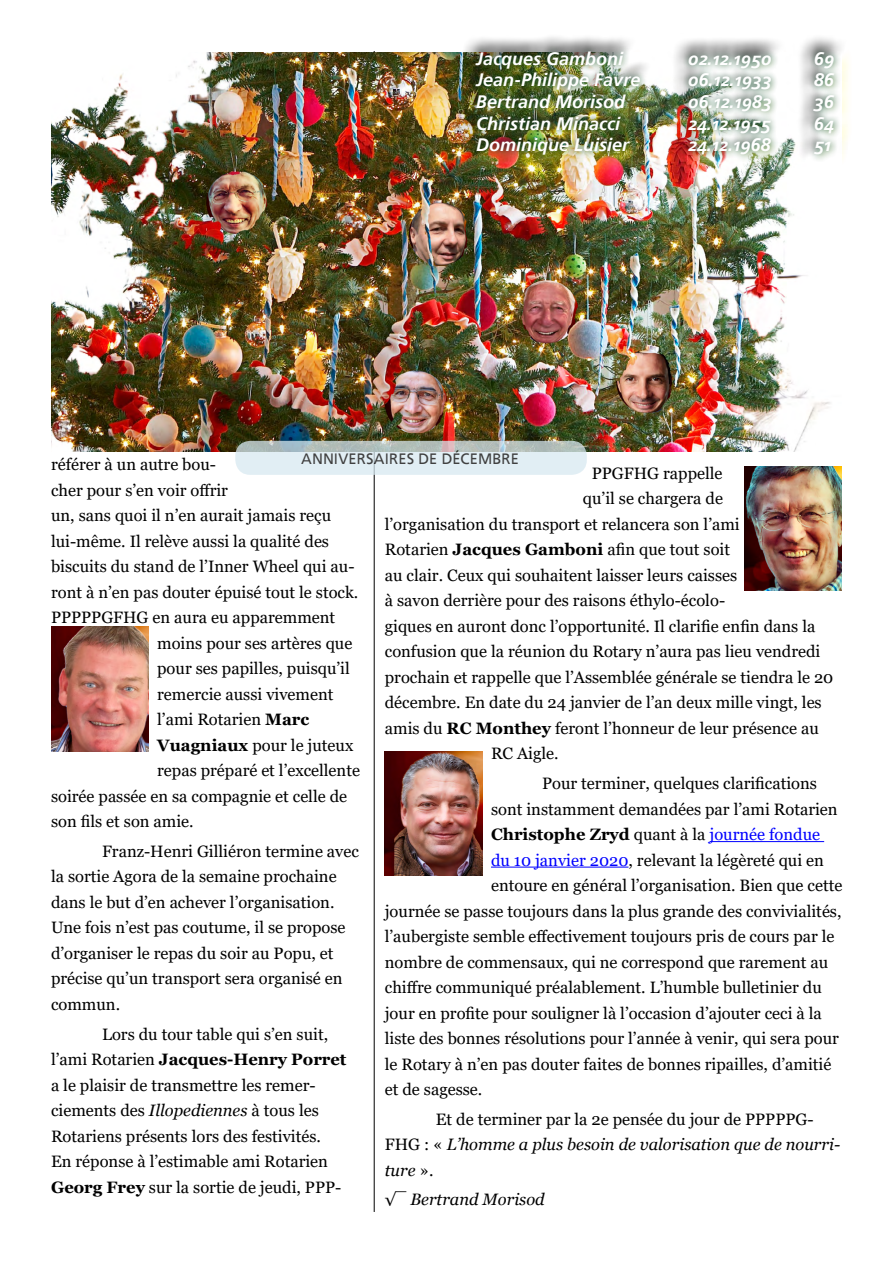
<style>
.page{position:relative;width:893px;height:1263px;background:#fff}
.page>*{position:absolute;margin:0;border:0;box-sizing:border-box;transform-origin:0 0}
.t1{font:italic 700 18px "Frutiger Linotype";color:#fff}
.t2{font:16.5px/25.5px "Georgia";color:#000}
.t3{font:italic 16.5px/25.5px "Georgia";color:#000}
.t4{font:700 16.5px "Georgia";color:#000}
.t5{font:15px "Frutiger Linotype";letter-spacing:.005em;color:#000}
.s1{font-weight:700}
.s2{font-style:italic}
.s3{font-weight:400}
.s4{font-weight:400;color:#00f}
.s5{color:#00f}
.s6{font-style:normal}
</style>
<div class="page">
<hr style="left:374px;top:51px;width:1px;height:1161px;background:#000">
<hr style="left:710px;top:841px;width:114px;height:1px;background:#00f">
<hr style="left:491px;top:867px;width:137px;height:1px;background:#00f">
<img style="left:51px;top:52px;width:780px;height:400px">
<div style="left:464px;top:43px;width:389px;height:131px;background:#fff200;opacity:.75"></div>
<img style="left:458px;top:37px;width:389px;height:127px">
<img style="left:51px;top:626px;width:98px;height:125px">
<img style="left:744px;top:466px;width:98px;height:125px">
<img style="left:385px;top:751px;width:97px;height:125px">
<svg style="left:235px;top:441px;width:352px;height:34px;background:#d2dee1"></svg>
<p class="t1" style="left:476px;top:47px;width:149px">Jacques Gamboni</p>
<p class="t1" style="left:688px;top:47px;width:85px">02.12.1950</p>
<p class="t1" style="left:814px;top:47px;width:22px">69</p>
<p class="t1" style="left:476px;top:69px;width:166px">Jean-Philippe Favre</p>
<p class="t1" style="left:688px;top:69px;width:86px">06.12.1933</p>
<p class="t1" style="left:814px;top:69px;width:22px">86</p>
<p class="t1" style="left:476px;top:90px;width:151px">Bertrand Morisod</p>
<p class="t1" style="left:688px;top:90px;width:86px">06.12.1983</p>
<p class="t1" style="left:814px;top:90px;width:22px">36</p>
<p class="t1" style="left:476px;top:112px;width:146px">Christian Minacci</p>
<p class="t1" style="left:688px;top:112px;width:84px">24.12.1955</p>
<p class="t1" style="left:814px;top:112px;width:22px">64</p>
<p class="t1" style="left:476px;top:134px;width:155px">Dominique Luisier</p>
<p class="t1" style="left:688px;top:134px;width:84px">24.12.1968</p>
<p class="t1" style="left:814px;top:134px;width:19px">51</p>
<p class="t5" style="left:301px;top:449px;width:220px">ANNIVERSAIRES DE DÉCEMBRE</p>
<p class="t2" style="left:51px;top:452px;width:167px">référer à un autre bou-</p>
<p class="t2" style="left:51px;top:477px;width:179px">cher pour s’en voir offrir</p>
<p class="t2" style="left:51px;top:503px;width:282px">un, sans quoi il n’en aurait jamais reçu</p>
<p class="t2" style="left:51px;top:528px;width:280px">lui-même. Il relève aussi la qualité des</p>
<p class="t2" style="left:51px;top:554px;width:305px">biscuits du stand de l’Inner Wheel qui au-</p>
<p class="t2" style="left:51px;top:579px;width:309px">ront à n’en pas douter épuisé tout le stock.</p>
<p class="t2" style="left:51px;top:605px;width:286px">PPPPPGFHG en aura eu apparemment</p>
<p class="t2" style="left:157px;top:630px;width:197px">moins pour ses artères que</p>
<p class="t2" style="left:157px;top:656px;width:194px">pour ses papilles, puisqu’il</p>
<p class="t2" style="left:157px;top:681px;width:178px">remercie aussi vivement</p>
<p class="t2" style="left:157px;top:707px;width:153px">l’ami Rotarien <span class="s1">Marc</span></p>
<p class="t2" style="left:157px;top:732px;width:198px"><span class="s1">Vuagniaux</span> pour le juteux</p>
<p class="t2" style="left:157px;top:758px;width:204px">repas préparé et l’excellente</p>
<p class="t2" style="left:51px;top:783px;width:298px">soirée passée en sa compagnie et celle de</p>
<p class="t2" style="left:51px;top:809px;width:144px">son fils et son amie.</p>
<p class="t2" style="left:51px;top:839px;width:309px;text-indent:51px">Franz-Henri Gilliéron termine avec la sortie Agora de la semaine prochaine dans le but d’en achever l’organisation.<br>Une fois n’est pas coutume, il se propose d’organiser le repas du soir au Popu, et précise qu’un transport sera organisé en commun.</p>
<p class="t2" style="left:51px;top:1021px;width:297px;text-indent:51px">Lors du tour table qui s’en suit, l’ami Rotarien <span class="s1">Jacques-Henry Porret </span>a le plaisir de transmettre les remer&shy;ciements des <span class="s2">Illopediennes</span> à tous les Rotariens présents lors des festivités.<br>En réponse à l’estimable ami Rotarien <span class="s1">Georg Frey</span> sur la sortie de jeudi, PPP-</p>
<p class="t2" style="left:592px;top:461px;width:132px">PPGFHG rappelle</p>
<p class="t2" style="left:583px;top:486px;width:142px">qu’il se chargera de</p>
<p class="t2" style="left:385px;top:512px;width:356px">l’organisation du transport et relancera son l’ami</p>
<p class="t2" style="left:385px;top:537px;width:347px">Rotarien <span class="s1">Jacques Gamboni</span> afin que tout soit</p>
<p class="t2" style="left:385px;top:563px;width:354px">au clair. Ceux qui souhaitent laisser leurs caisses</p>
<p class="t2" style="left:385px;top:588px;width:342px">à savon derrière pour des raisons éthylo-écolo-</p>
<p class="t2" style="left:385px;top:614px;width:432px">giques en auront donc l’opportunité. Il clarifie enfin dans la</p>
<p class="t2" style="left:385px;top:639px;width:437px">confusion que la réunion du Rotary n’aura pas lieu vendredi</p>
<p class="t2" style="left:385px;top:665px;width:450px">prochain et rappelle que l’Assemblée générale se tiendra le 20</p>
<p class="t2" style="left:385px;top:690px;width:438px">décembre. En date du 24 janvier de l’an deux mille vingt, les</p>
<p class="t2" style="left:385px;top:716px;width:435px">amis du <span class="s1">RC Monthey</span> feront l’honneur de leur présence au</p>
<p class="t2" style="left:491px;top:741px;width:69px">RC Aigle.</p>
<p class="t2" style="left:542px;top:771px;width:276px">Pour terminer, quelques clarifications</p>
<p class="t2" style="left:491px;top:796px;width:348px">sont instamment demandées par l’ami Rotarien</p>
<p class="t4" style="left:491px;top:824px;width:331px">Christophe Zryd <span class="s3">quant à la</span> <span class="s4">journée fondue</span></p>
<p class="t2" style="left:491px;top:847px;width:334px"><span class="s5">du 10 janvier 2020</span>, relevant la légèreté qui en</p>
<p class="t2" style="left:491px;top:873px;width:353px">entoure en général l’organisation. Bien que cette</p>
<p class="t2" style="left:385px;top:898px;width:458px">journée se passe toujours dans la plus grande des convivialités,</p>
<p class="t2" style="left:385px;top:924px;width:451px">l’aubergiste semble effectivement toujours pris de cours par le</p>
<p class="t2" style="left:385px;top:949px;width:445px">nombre de commensaux, qui ne correspond que rarement au</p>
<p class="t2" style="left:385px;top:975px;width:439px">chiffre communiqué préalablement. L’humble bulletinier du</p>
<p class="t2" style="left:385px;top:1000px;width:438px">jour en profite pour souligner là l’occasion d’ajouter ceci à la</p>
<p class="t2" style="left:385px;top:1026px;width:456px">liste des bonnes résolutions pour l’année à venir, qui sera pour</p>
<p class="t2" style="left:385px;top:1051px;width:448px">le Rotary à n’en pas douter faites de bonnes ripailles, d’amitié</p>
<p class="t2" style="left:385px;top:1077px;width:99px">et de sagesse.</p>
<p class="t3" style="left:385px;top:1106px;width:457px;text-indent:51px"><span class="s6">Et de terminer par la 2e pensée du jour de PPPPPG-<br>FHG : «</span> L’homme a plus besoin de valorisation que de nourri&shy;ture <span class="s6">».</span></p>
<p class="t3" style="left:385px;top:1187px;width:161px"><span class="s6">√‾</span> Bertrand Morisod</p>
</div>
